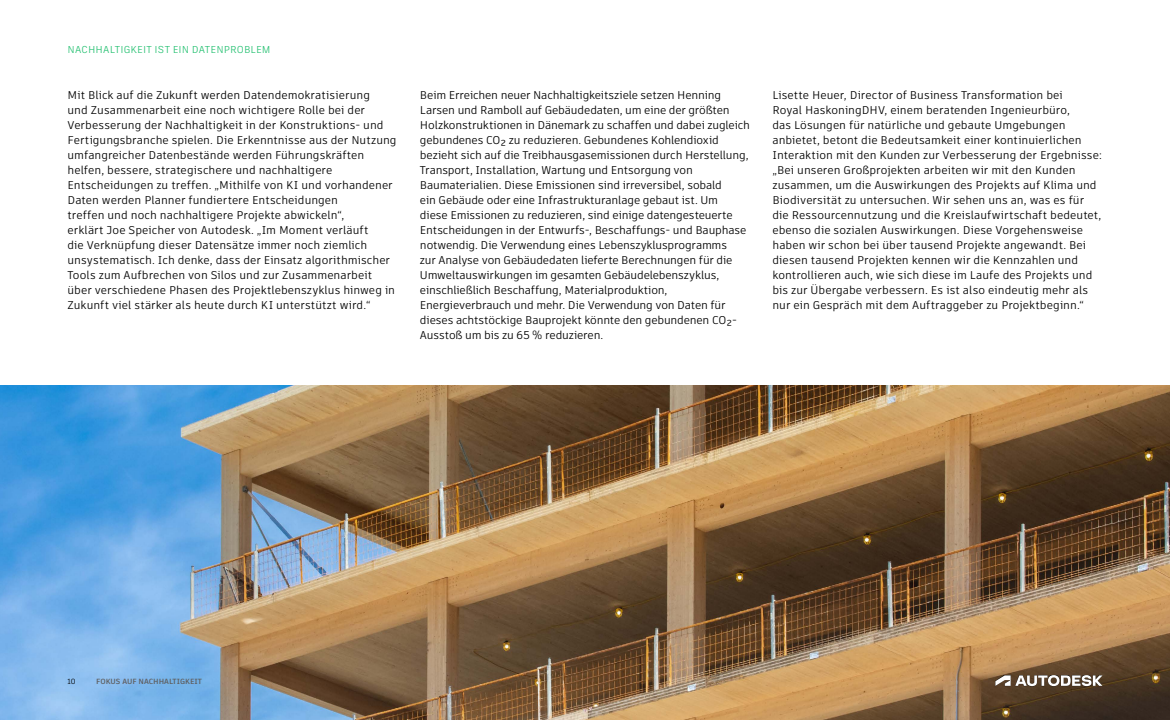
<style>
.page{position:relative;width:1170px;height:720px;background:#fff}
.page>*{position:absolute;margin:0;border:0;box-sizing:border-box;transform-origin:0 0}
.t1{font:11.25px/15px "Artifakt Element";color:#000}
.t2{font:10px "Artifakt Legend";letter-spacing:.01em;color:#2bc275}
.t3{font:700 7.5px "Artifakt Element";color:#5f6062}
.t4{font:7.5px "Artifakt Element";color:#000}
</style>
<div class="page">
<img style="left:0;top:385px;width:1170px;height:335px">
<svg style="left:995px;top:675px;width:107px;height:11px"></svg>
<p class="t2" style="left:68px;top:42px;width:205px">NACHHALTIGKEIT IST EIN DATENPROBLEM</p>
<p class="t1" style="left:68px;top:87px;width:331px">Mit Blick auf die Zukunft werden Datendemokratisierung<br>und Zusammenarbeit eine noch wichtigere Rolle bei der Verbesserung der Nachhaltigkeit in der Konstruktions- und Fertigungsbranche spielen. Die Erkenntnisse aus der Nutzung umfangreicher Datenbestände werden Führungskräften helfen, bessere, strategischere und nachhaltigere Entscheidungen zu treffen. „Mithilfe von KI und vorhandener Daten werden Planner fundiertere Entscheidungen<br>treffen und noch nachhaltigere Projekte abwickeln“,<br>erklärt Joe Speicher von Autodesk. „Im Moment verläuft<br>die Verknüpfung dieser Datensätze immer noch ziemlich unsystematisch. Ich denke, dass der Einsatz algorithmischer Tools zum Aufbrechen von Silos und zur Zusammenarbeit über verschiedene Phasen des Projektlebenszyklus hinweg in Zukunft viel stärker als heute durch KI unterstützt wird.“</p>
<p class="t1" style="left:420px;top:87px;width:331px">Beim Erreichen neuer Nachhaltigkeitsziele setzen Henning Larsen und Ramboll auf Gebäudedaten, um eine der größten Holzkonstruktionen in Dänemark zu schaffen und dabei zugleich gebundenes CO₂ zu reduzieren. Gebundenes Kohlendioxid bezieht sich auf die Treibhausgasemissionen durch Herstellung, Transport, Installation, Wartung und Entsorgung von Baumaterialien. Diese Emissionen sind irreversibel, sobald<br>ein Gebäude oder eine Infrastrukturanlage gebaut ist. Um<br>diese Emissionen zu reduzieren, sind einige datengesteuerte Entscheidungen in der Entwurfs-, Beschaffungs- und Bauphase notwendig. Die Verwendung eines Lebenszyklusprogramms<br>zur Analyse von Gebäudedaten lieferte Berechnungen für die Umweltauswirkungen im gesamten Gebäudelebenszyklus, einschließlich Beschaffung, Materialproduktion, Energieverbrauch und mehr. Die Verwendung von Daten für dieses achtstöckige Bauprojekt könnte den gebundenen CO₂- Ausstoß um bis zu 65 % reduzieren.</p>
<p class="t1" style="left:772px;top:87px;width:331px">Lisette Heuer, Director of Business Transformation bei<br>Royal HaskoningDHV, einem beratenden Ingenieurbüro,<br>das Lösungen für natürliche und gebaute Umgebungen anbietet, betont die Bedeutsamkeit einer kontinuierlichen Interaktion mit den Kunden zur Verbesserung der Ergebnisse: „Bei unseren Großprojekten arbeiten wir mit den Kunden zusammen, um die Auswirkungen des Projekts auf Klima und Biodiversität zu untersuchen. Wir sehen uns an, was es für die Ressourcennutzung und die Kreislaufwirtschaft bedeutet, ebenso die sozialen Auswirkungen. Diese Vorgehensweise haben wir schon bei über tausend Projekte angewandt. Bei diesen tausend Projekten kennen wir die Kennzahlen und kontrollieren auch, wie sich diese im Laufe des Projekts und bis zur Übergabe verbessern. Es ist also eindeutig mehr als nur ein Gespräch mit dem Auftraggeber zu Projektbeginn.“</p>
<p class="t4" style="left:68px;top:676px;width:10px">10</p>
<p class="t3" style="left:96px;top:676px;width:107px">FOKUS AUF NACHHALTIGKEIT</p>
</div>
